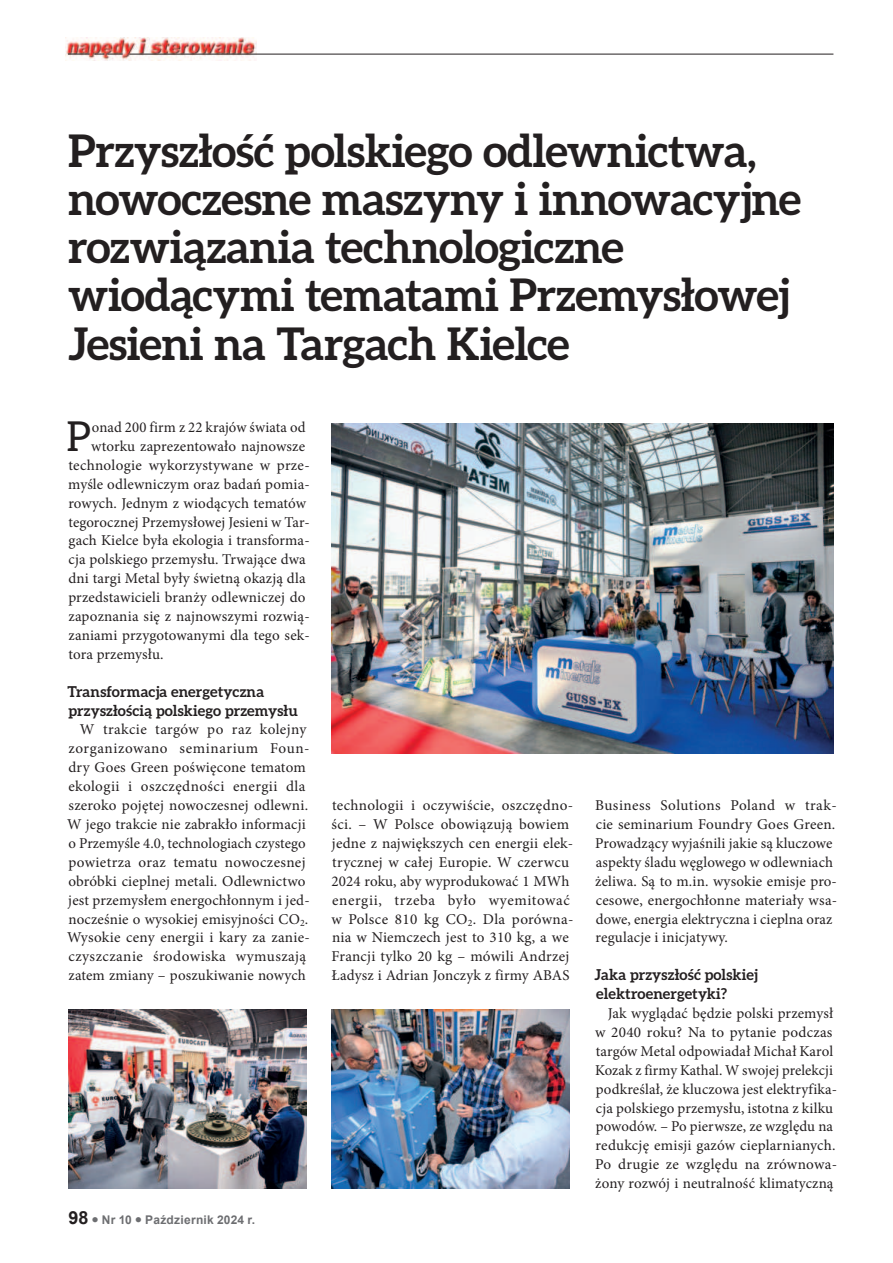
<style>
.page{position:relative;width:893px;height:1263px;background:#fff}
.page>*{position:absolute;margin:0;border:0;box-sizing:border-box;transform-origin:0 0}
.t1{font:700 45px/48px "Aleo";letter-spacing:-.01em;color:#231f20}
.t2{font:41.4px "Aleo";color:#231f20}
.t3{font:15px/18.9px "Minion Pro";letter-spacing:.01em;color:#231f20}
.t4{font:700 15px/18.9px "Aleo";letter-spacing:.01em;color:#231f20}
.t5{font:700 12px "Arial";letter-spacing:.02em;color:#6d6e71}
.s1{font-size:18px;color:#231f20}
</style>
<div class="page">
<img style="left:65px;top:38px;width:192px;height:22px">
<hr style="left:129px;top:54px;width:704px;height:1px;background:#231f20">
<svg style="left:68px;top:54px;width:55px;height:1px"></svg>
<img style="left:68px;top:1010px;width:238px;height:178px">
<img style="left:332px;top:1010px;width:238px;height:178px">
<img style="left:332px;top:424px;width:501px;height:329px">
<h1 class="t1" style="left:68px;top:127px;width:735px">Przyszłość polskiego odlewnictwa, nowoczesne maszyny i innowacyjne rozwiązania technologiczne wiodącymi tematami Przemysłowej<br>Jesieni na Targach Kielce</h1>
<h2 class="t2" style="left:67px;top:413px;width:26px">P</h2>
<p class="t3" style="left:92px;top:418px;width:215px">onad 200 firm z 22 krajów świata od</p>
<p class="t3" style="left:91px;top:437px;width:215px">wtorku zaprezentowało najnowsze</p>
<p class="t3" style="left:68px;top:455px;width:243px">technologie wykorzystywane w prze-</p>
<p class="t3" style="left:68px;top:474px;width:243px">myśle odlewniczym oraz badań pomia-</p>
<p class="t3" style="left:68px;top:493px;width:239px">rowych. Jednym z wiodących tematów</p>
<p class="t3" style="left:68px;top:512px;width:243px">tegorocznej Przemysłowej Jesieni w Tar-</p>
<p class="t3" style="left:69px;top:531px;width:243px">gach Kielce była ekologia i transforma-</p>
<p class="t3" style="left:68px;top:550px;width:239px">cja polskiego przemysłu. Trwające dwa</p>
<p class="t3" style="left:68px;top:569px;width:239px">dni targi Metal były świetną okazją dla</p>
<p class="t3" style="left:68px;top:588px;width:239px">przedstawicieli branży odlewniczej do</p>
<p class="t3" style="left:69px;top:607px;width:243px">zapoznania się z najnowszymi rozwią-</p>
<p class="t3" style="left:69px;top:626px;width:243px">zaniami przygotowanymi dla tego sek-</p>
<p class="t3" style="left:68px;top:644px;width:97px">tora przemysłu.</p>
<p class="t4" style="left:67px;top:682px;width:232px">Transformacja energetyczna przyszłością polskiego przemysłu</p>
<p class="t3" style="left:67px;top:720px;width:244px;text-indent:13px">W trakcie targów po raz kolejny zorganizowano seminarium Foun&shy;dry Goes Green poświęcone tematom ekologii i oszczędności energii dla szeroko pojętej nowoczesnej odlewni.<br>W jego trakcie nie zabrakło informacji o Przemyśle 4.0, technologiach czystego powietrza oraz tematu nowoczesnej obróbki cieplnej metali. Odlewnictwo jest przemysłem energochłonnym i jed&shy;nocześnie o wysokiej emisyjności CO<sub>2</sub>.<br>Wysokie ceny energii i kary za zanie&shy;czyszczanie środowiska wymuszają zatem zmiany – poszukiwanie nowych</p>
<p class="t5" style="left:68px;top:1213px;width:188px"><span class="s1">98</span> ● Nr 10 ● Październik 2024 r.</p>
<p class="t3" style="left:331px;top:796px;width:244px">technologii i oczywiście, oszczędno&shy;ści. – W Polsce obowiązują bowiem jedne z największych cen energii elek&shy;trycznej w całej Europie. W czerwcu 2024 roku, aby wyprodukować 1 MWh energii, trzeba było wyemitować w Polsce 810 kg CO<sub>2</sub>. Dla porówna&shy;nia w Niemczech jest to 310 kg, a we Francji tylko 20 kg – mówili Andrzej Ładysz i Adrian Jonczyk z firmy ABAS</p>
<p class="t3" style="left:595px;top:796px;width:244px">Business Solutions Poland w trak&shy;cie seminarium Foundry Goes Green.<br>Prowadzący wyjaśnili jakie są kluczowe aspekty śladu węglowego w odlewniach żeliwa. Są to m.in. wysokie emisje pro&shy;cesowe, energochłonne materiały wsa&shy;dowe, energia elektryczna i cieplna oraz regulacje i inicjatywy.</p>
<p class="t4" style="left:595px;top:965px;width:165px">Jaka przyszłość polskiej elektroenergetyki?</p>
<p class="t3" style="left:595px;top:1004px;width:244px;text-align:center">Jak wyglądać będzie polski przemysł<br>w 2040 roku? Na to pytanie podczas targów Metal odpowiadał Michał Karol Kozak z firmy Kathal. W swojej prelekcji podkreślał, że kluczowa jest elektryfika&shy;cja polskiego przemysłu, istotna z kilku powodów. – Po pierwsze, ze względu na redukcję emisji gazów cieplarnianych.<br>Po drugie ze względu na zrównowa&shy;żony rozwój i neutralność klimatyczną</p>
</div>
